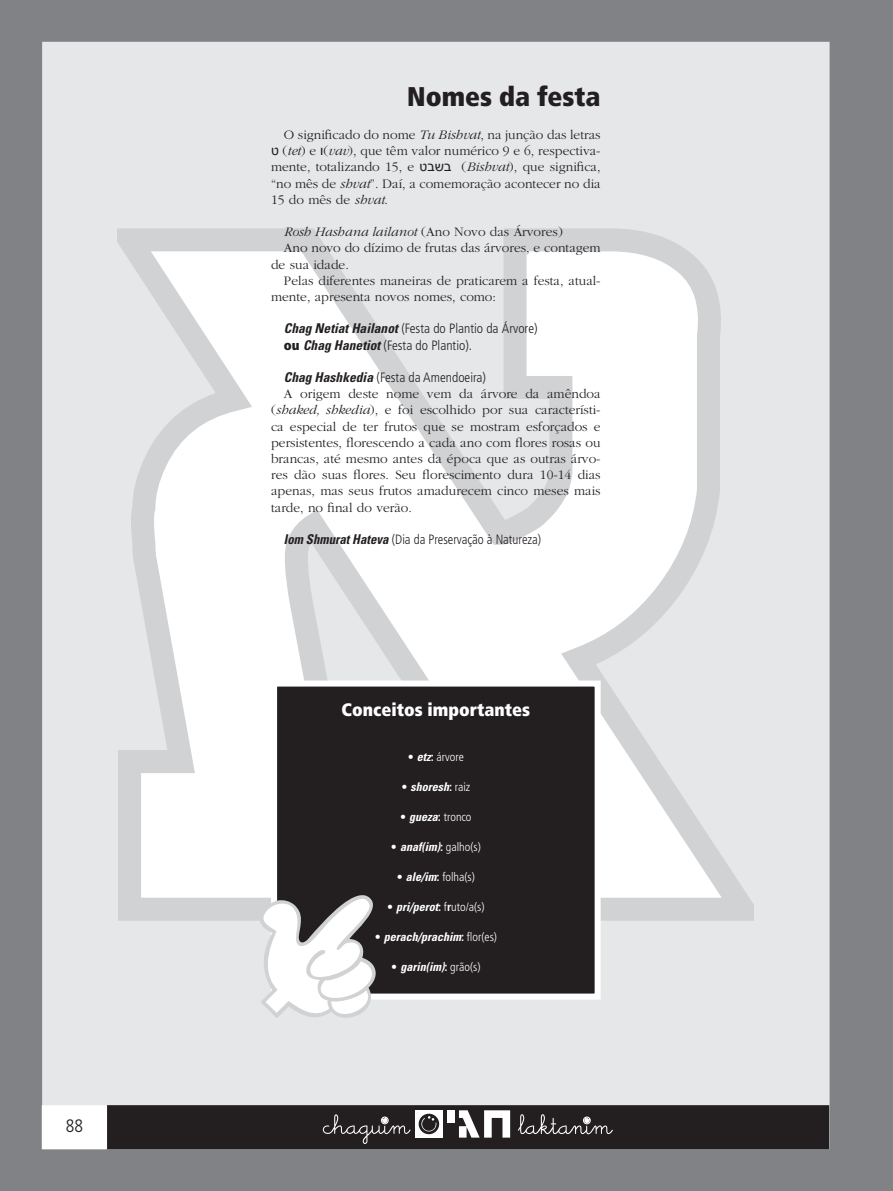
<style>
.page{position:relative;width:893px;height:1191px;background:#fff}
.page>*{position:absolute;margin:0;border:0;box-sizing:border-box;transform-origin:0 0}
.t1{font:900 condensed 27px "Frutiger";color:#231f20}
.t2{font:900 condensed 18px "Frutiger";color:#fff}
.t3{font:300 condensed 18px "Frutiger";color:#231f20}
.t4{font:300 13.5px/16.2px "Garamond";color:#231f20;text-align:justify}
.t5{font:300 condensed 13.5px/16.2px "Frutiger";color:#231f20}
.t6{font:300 condensed 13.5px "Frutiger";color:#231f20;scale:.95 1}
.t7{font:italic 300 13.5px "Garamond";color:#231f20}
.t8{font:italic 700 condensed 12px "Univers";color:#fff}
.t9{font:300 condensed 12px "Frutiger";color:#fff}
.s1{font-style:italic}
.s2{font-family:"Arial";font-weight:400}
.s3{font-style:normal}
.s4{font-family:"Univers";font-weight:700;font-style:italic}
.s5{font-weight:900}
.s6{font-weight:700}
.s7{font-family:"Frutiger";font-style:normal}
.s8{font-family:"Frutiger";font-weight:300;font-style:normal}
</style>
<div class="page">
<div style="left:0;top:0;width:892px;height:1191px;background:#808285"></div>
<div style="left:43px;top:43px;width:786px;height:1105px;background:#e6e7e9"></div>
<div style="left:107px;top:1106px;width:721px;height:42px;background:#231f20"></div>
<div style="left:106px;top:1105px;width:723px;height:44px;border:2px solid #231f20"></div>
<div style="left:43px;top:1106px;width:63px;height:42px;background:#fff"></div>
<div style="left:42px;top:1105px;width:65px;height:44px;border:2px solid #fff"></div>
<div style="left:415px;top:1110px;width:28px;height:27px;background:#fff"></div>
<div style="left:447px;top:1110px;width:8px;height:12px;background:#fff"></div>
<svg style="left:459px;top:1110px;width:51px;height:27px"></svg>
<svg style="left:419px;top:1113px;width:20px;height:21px"></svg>
<svg style="left:421px;top:1116px;width:15px;height:15px"></svg>
<svg style="left:323px;top:1114px;width:88px;height:30px"></svg>
<svg style="left:518px;top:1114px;width:95px;height:20px"></svg>
<svg style="left:892px;top:0;width:1px;height:1191px"></svg>
<svg style="left:118px;top:228px;width:636px;height:693px"></svg>
<div style="left:274px;top:683px;width:324px;height:313px;background:#231f20"></div>
<div style="left:271px;top:680px;width:330px;height:319px;border:6px solid #fff"></div>
<svg style="left:216px;top:850px;width:208px;height:150px"></svg>
<svg style="left:220px;top:853px;width:184px;height:165px"></svg>
<h2 class="t3" style="left:66px;top:1115px;width:19px">88</h2>
<h1 class="t1" style="left:407px;top:81px;width:195px">Nomes da festa</h1>
<p class="t4" style="left:271px;top:127px;width:331px;text-indent:13px">O significado do nome <span class="s1">Tu Bishvat</span>, na junção das letras <span class="s2">ט</span> )<span class="s1">tet</span>) e <span class="s2">ו</span>)<span class="s1">vav</span>), que têm valor numérico 9 e 6, respectiva&shy;mente, totalizando 15, e <span class="s2">שבט ב</span></p>
<p class="t4" style="left:271px;top:159px;width:331px;text-indent:190px">)<span class="s1">Bishvat</span>), que significa, “no mês de <span class="s1">shvat</span>”. Daí, a comemoração acontecer no dia 15 do mês de <span class="s1">shvat</span>.</p>
<p class="t7" style="left:284px;top:225px;width:280px">Rosh Hashana lailanot <span class="s3">(Ano Novo das Árvores)</span></p>
<p class="t4" style="left:284px;top:240px;width:318px">Ano novo do dízimo de frutas das árvores, e contagem</p>
<p class="t4" style="left:271px;top:256px;width:79px">de sua idade.</p>
<p class="t4" style="left:284px;top:273px;width:318px">Pelas diferentes maneiras de praticarem a festa, atual-</p>
<p class="t4" style="left:271px;top:289px;width:226px">mente, apresenta novos nomes, como:</p>
<p class="t5" style="left:284px;top:321px;width:255px"><span class="s4">Chag Netiat Hailanot</span> (Festa do Plantio da Árvore) <span class="s5">ou</span> <span class="s4">Chag Hanetiot</span> (Festa do Plantio).</p>
<p class="t5" style="left:284px;top:369px;width:204px"><span class="s4">Chag Hashkedia</span> (Festa da Amendoeira)</p>
<p class="t4" style="left:271px;top:386px;width:331px;text-indent:13px">A origem deste nome vem da árvore da amêndoa (<span class="s1">shaked, shkedia</span>), e foi escolhido por sua característi&shy;ca especial de ter frutos que se mostram esforçados e persistentes, florescendo a cada ano com flores rosas ou brancas, até mesmo antes da época que as outras árvo&shy;res dão suas flores. Seu florescimento dura 10-14 dias apenas, mas seus frutos amadurecem cinco meses mais tarde, no final do verão.</p>
<p class="t6" style="left:284px;top:532px;width:272px"><span class="s4">Iom Shmurat Hateva</span> (Dia da Preservação à Natureza)</p>
<h2 class="t2" style="left:342px;top:699px;width:190px">Conceitos importantes</h2>
<p class="t9" style="left:408px;top:749px;width:58px"><span class="s6">•</span> <span class="s4">etz</span><span class="s6">:</span> árvore</p>
<p class="t8" style="left:401px;top:779px;width:70px"><span class="s7">•</span> shoresh<span class="s7">:</span> <span class="s8">raiz</span></p>
<p class="t9" style="left:400px;top:809px;width:73px"><span class="s6">•</span> <span class="s4">gueza</span><span class="s6">:</span> tronco</p>
<p class="t8" style="left:391px;top:839px;width:91px"><span class="s7">•</span> anaf(im)<span class="s7">:</span> <span class="s8">galho(s)</span></p>
<p class="t9" style="left:397px;top:869px;width:80px"><span class="s6">•</span> <span class="s4">ale/im</span><span class="s6">:</span> folha(s)</p>
<p class="t8" style="left:387px;top:899px;width:99px"><span class="s7">•</span> pri/perot<span class="s7">:</span> <span class="s8">f</span><span class="s7">r</span><span class="s8">uto/a(s)</span></p>
<p class="t8" style="left:375px;top:929px;width:124px"><span class="s7">•</span> perach/prachim<span class="s7">:</span> <span class="s8">flor(es)</span></p>
<p class="t8" style="left:391px;top:959px;width:91px"><span class="s7">•</span> garin(im)<span class="s7">:</span> <span class="s8">grão(s)</span></p>
</div>
